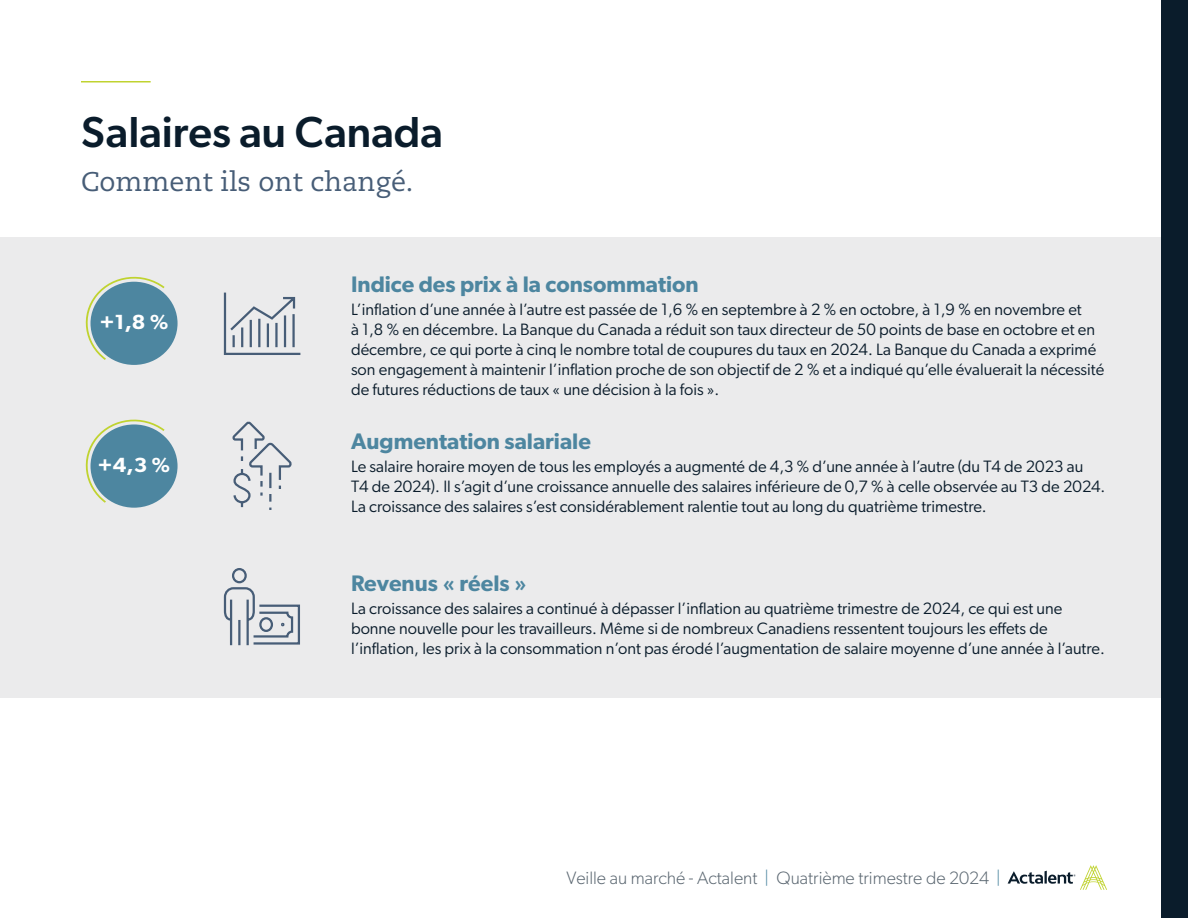
<style>
.page{position:relative;width:1188px;height:918px;background:#fff}
.page>*{position:absolute;margin:0;border:0;box-sizing:border-box;transform-origin:0 0}
.t1{font:500 43.5px "Gibson";color:#0a1c2b}
.t2{font:27px "Caecilia LT Pro 55 Roman";color:#475d77}
.t3{font:600 22.5px "Gibson";color:#4d86a0}
.t4{font:600 20.55px "Gibson";color:#fff;scale:1.06 1}
.t5{font:300 18px "Gibson";color:#5b6771}
.t6{font:16.5px/19.8px "Gibson";color:#0a1c2b}
.s1{color:#4d86a0}
</style>
<div class="page">
<svg style="left:1008px;top:865px;width:99px;height:25px"></svg>
<div style="left:0;top:237px;width:1188px;height:461px;background:#ebebec"></div>
<div style="left:91px;top:282px;width:87px;height:83px;background:#4d86a0;border-radius:50%"></div>
<svg style="left:85px;top:276px;width:80px;height:84px"></svg>
<svg style="left:232px;top:421px;width:60px;height:89px"></svg>
<svg style="left:223px;top:292px;width:78px;height:63px"></svg>
<svg style="left:223px;top:568px;width:77px;height:78px"></svg>
<div style="left:91px;top:424px;width:87px;height:84px;background:#4d86a0;border-radius:50%"></div>
<svg style="left:85px;top:419px;width:80px;height:84px"></svg>
<hr style="left:81px;top:81px;width:70px;height:2px;background:#c0d330">
<div style="left:1161px;top:0;width:27px;height:918px;background:#0a1c2b"></div>
<h1 class="t1" style="left:81px;top:106px;width:363px">Salaires au Canada</h1>
<h2 class="t2" style="left:81px;top:164px;width:334px">Comment ils ont changé.</h2>
<p class="t4" style="left:99px;top:310px;width:67px">+1,8 %</p>
<p class="t4" style="left:98px;top:453px;width:70px">+4,3 %</p>
<h3 class="t3" style="left:351px;top:271px;width:349px">Indice des prix à la consommation</h3>
<p class="t6" style="left:351px;top:300px;width:755px">L’inflation d’une année à l’autre est passée de 1,6 % en septembre à 2 % en octobre, à 1,9 % en novembre et<br>à 1,8 % en décembre. La Banque du Canada a réduit son taux directeur de 50 points de base en octobre et en décembre, ce qui porte à cinq le nombre total de coupures du taux en 2024. La Banque du Canada a exprimé son engagement à maintenir l’inflation proche de son objectif de 2 % et a indiqué qu’elle évaluerait la nécessité de futures réductions de taux « une décision à la fois ».</p>
<h3 class="t3" style="left:351px;top:428px;width:241px">Augmentation salariale</h3>
<p class="t6" style="left:351px;top:457px;width:756px">Le salaire horaire moyen de tous les employés a augmenté de 4,3 % d’une année à l’autre (du T4 de 2023 au<br>T4 de 2024). Il s’agit d’une croissance annuelle des salaires inférieure de 0,7 % à celle observée au T3 de 2024.<br>La croissance des salaires s’est considérablement ralentie tout au long du quatrième trimestre.</p>
<h3 class="t3" style="left:351px;top:570px;width:177px">Revenus « réels »</h3>
<p class="t6" style="left:351px;top:599px;width:755px">La croissance des salaires a continué à dépasser l’inflation au quatrième trimestre de 2024, ce qui est une bonne nouvelle pour les travailleurs. Même si de nombreux Canadiens ressentent toujours les effets de l’inflation, les prix à la consommation n’ont pas érodé l’augmentation de salaire moyenne d’une année à l’autre.</p>
<p class="t5" style="left:567px;top:867px;width:436px">Veille au marché - Actalent <span class="s1">|</span> Quatrième trimestre de 2024 <span class="s1">|</span></p>
</div>
